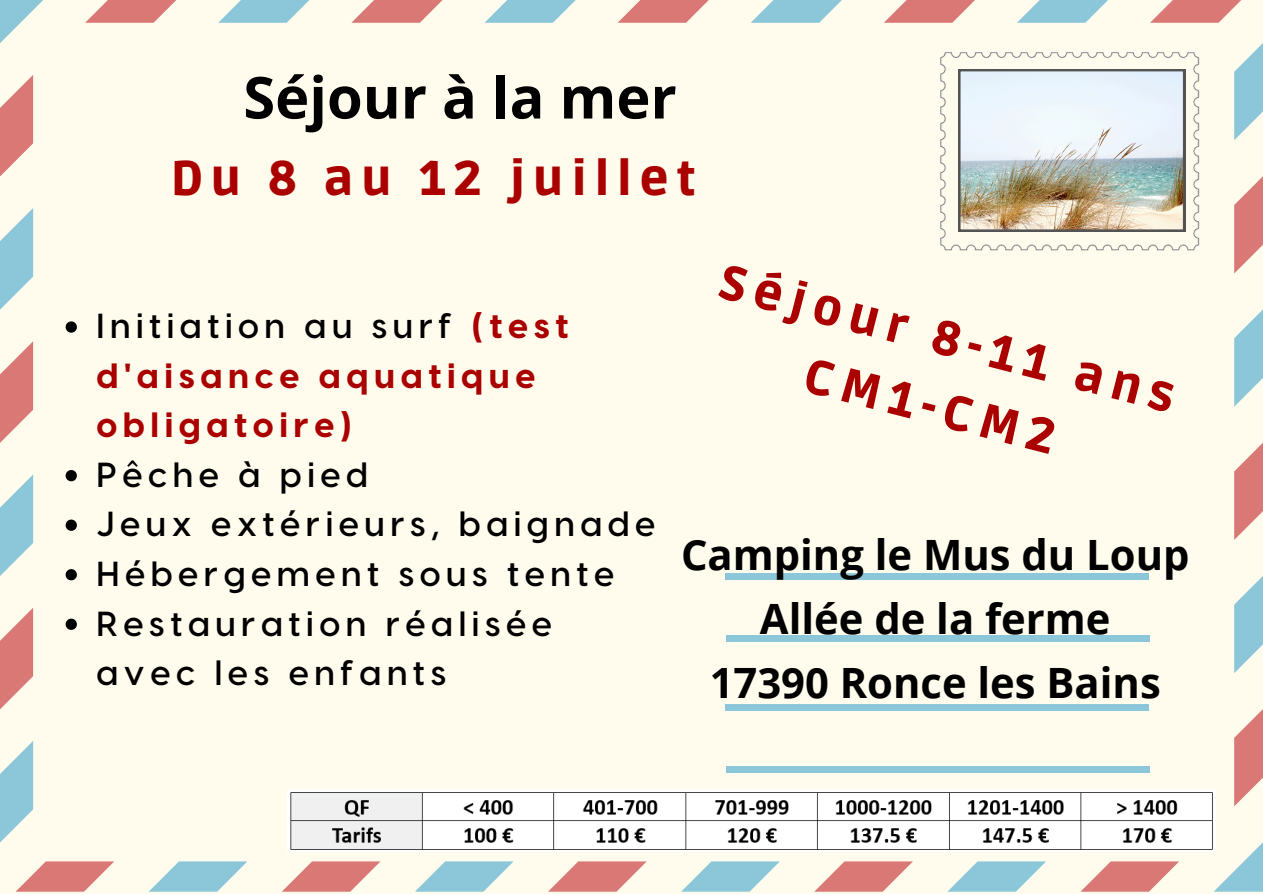
<style>
.page{position:relative;width:1263px;height:894px;background:#fff}
.page>*{position:absolute;margin:0;border:0;box-sizing:border-box;transform-origin:0 0}
.t1{font:700 57.75px "Open Sans";color:#000}
.t2{font:900 48.3px/69.8px "Ruda";letter-spacing:.16em;color:#a00;text-align:center}
.t3{font:700 41.7px/64.2px "Open Sans";color:#000;text-align:center}
.t4{font:600 34.8px/49.5px "Visby CF";letter-spacing:.16em;color:#000}
.t5{font:800 34.8px/49.5px "Visby CF";letter-spacing:.16em;color:#a00}
.s1{font-weight:600;color:#000}
</style>
<div class="page">
<div style="left:0;top:0;width:1263px;height:893px;background:#fffced"></div>
<svg style="left:0;top:0;width:43px;height:43px"></svg>
<svg style="left:85px;top:0;width:91px;height:23px"></svg>
<svg style="left:0;top:75px;width:33px;height:101px"></svg>
<svg style="left:218px;top:0;width:92px;height:23px"></svg>
<svg style="left:0;top:208px;width:33px;height:102px"></svg>
<svg style="left:351px;top:0;width:92px;height:23px"></svg>
<svg style="left:0;top:341px;width:33px;height:102px"></svg>
<svg style="left:0;top:475px;width:33px;height:101px"></svg>
<svg style="left:484px;top:0;width:92px;height:23px"></svg>
<svg style="left:0;top:608px;width:33px;height:101px"></svg>
<svg style="left:618px;top:0;width:91px;height:23px"></svg>
<svg style="left:0;top:741px;width:33px;height:101px"></svg>
<svg style="left:751px;top:0;width:91px;height:23px"></svg>
<svg style="left:884px;top:0;width:91px;height:23px"></svg>
<svg style="left:16px;top:861px;width:98px;height:30px"></svg>
<svg style="left:149px;top:861px;width:98px;height:30px"></svg>
<svg style="left:1017px;top:0;width:91px;height:23px"></svg>
<svg style="left:282px;top:861px;width:98px;height:30px"></svg>
<svg style="left:1150px;top:0;width:91px;height:23px"></svg>
<svg style="left:1234px;top:43px;width:29px;height:97px"></svg>
<svg style="left:416px;top:861px;width:98px;height:30px"></svg>
<svg style="left:549px;top:861px;width:98px;height:30px"></svg>
<svg style="left:1234px;top:176px;width:29px;height:97px"></svg>
<svg style="left:682px;top:861px;width:98px;height:30px"></svg>
<svg style="left:1234px;top:309px;width:29px;height:97px"></svg>
<svg style="left:815px;top:861px;width:98px;height:30px"></svg>
<svg style="left:1234px;top:443px;width:29px;height:96px"></svg>
<svg style="left:1234px;top:576px;width:29px;height:97px"></svg>
<svg style="left:948px;top:861px;width:98px;height:30px"></svg>
<svg style="left:1081px;top:861px;width:98px;height:30px"></svg>
<svg style="left:1234px;top:709px;width:29px;height:97px"></svg>
<svg style="left:1213px;top:842px;width:50px;height:49px"></svg>
<div style="left:726px;top:703px;width:423px;height:7px;background:#8cc6d9"></div>
<div style="left:726px;top:766px;width:423px;height:6px;background:#8cc6d9"></div>
<div style="left:726px;top:573px;width:423px;height:6px;background:#8cc6d9"></div>
<div style="left:726px;top:635px;width:423px;height:6px;background:#8cc6d9"></div>
<img style="left:940px;top:52px;width:260px;height:199px">
<img style="left:287px;top:789px;width:929px;height:62px">
<img style="left:958px;top:69px;width:227px;height:162px">
<svg style="left:66px;top:321px;width:11px;height:11px"></svg>
<svg style="left:66px;top:470px;width:11px;height:11px"></svg>
<svg style="left:66px;top:519px;width:11px;height:11px"></svg>
<svg style="left:66px;top:569px;width:11px;height:11px"></svg>
<svg style="left:66px;top:618px;width:11px;height:11px"></svg>
<p class="t1" style="left:243px;top:57px;width:435px">Séjour à la mer</p>
<p class="t2" style="left:171px;top:145px;width:526px">Du 8 au 12 juillet</p>
<p class="t5" style="left:97px;top:299px;width:474px"><span class="s1">Initiation au surf</span> (test d'aisance aquatique obligatoire)</p>
<h1 class="t4" style="left:97px;top:448px;width:273px">Pêche à pied</h1>
<h2 class="t4" style="left:97px;top:497px;width:560px">Jeux extérieurs, baignade</h2>
<h2 class="t4" style="left:97px;top:547px;width:519px">Hébergement sous tente</h2>
<p class="t4" style="left:97px;top:596px;width:457px">Restauration réalisée avec les enfants</p>
<p class="t2" style="left:728px;top:249px;width:470px;rotate:14deg">Séjour 8-11 ans<br>CM1-CM2</p>
<p class="t3" style="left:681px;top:521px;width:510px">Camping le Mus du Loup<br>Allée de la ferme<br>17390 Ronce les Bains</p>
</div>
